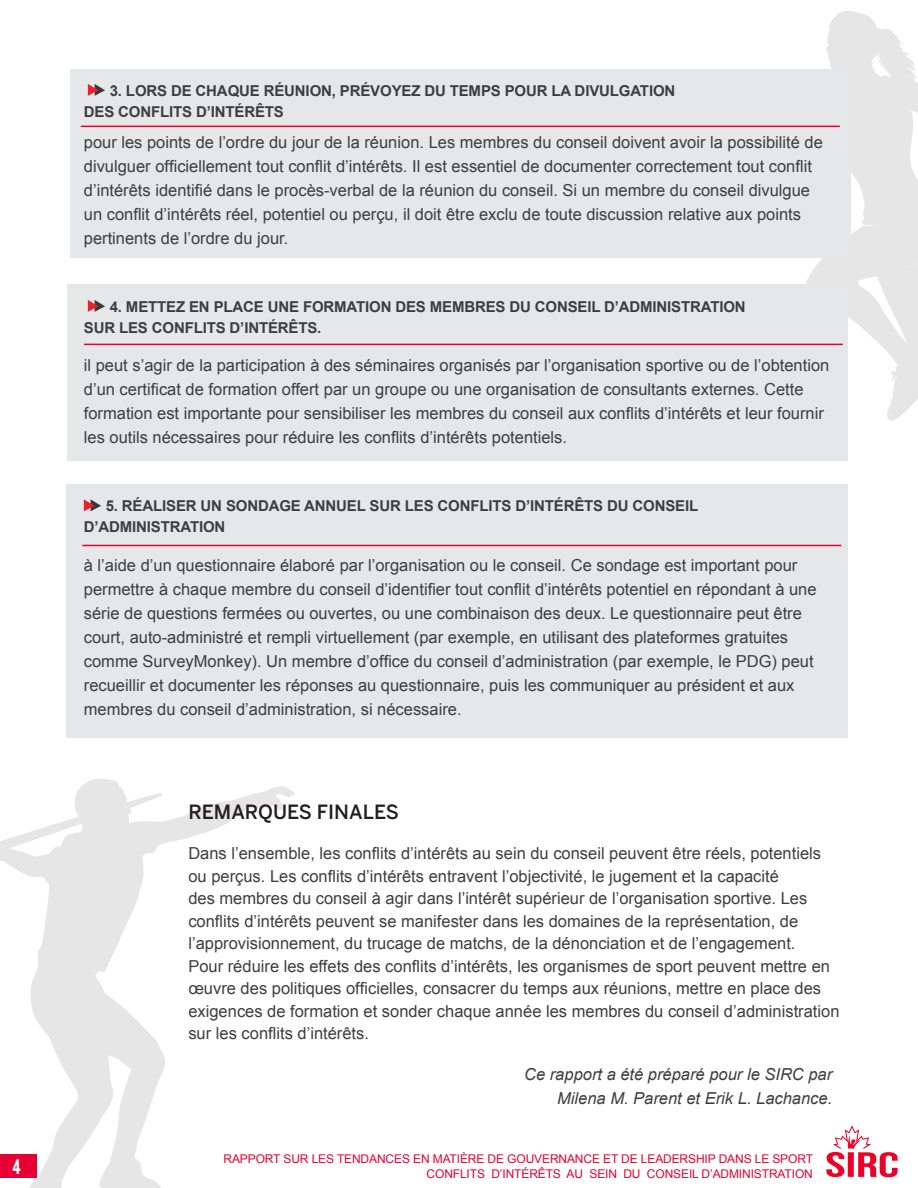
<style>
.page{position:relative;width:918px;height:1188px;background:#fff}
.page>*{position:absolute;margin:0;border:0;box-sizing:border-box;transform-origin:0 0}
.t1{font:500 19.5px "Benton Sans";color:#231f20}
.t2{font:16.5px/24px "Arial";color:#3e3e3f}
.t3{font:italic 16.5px/24px "Arial";color:#3e3e3f;text-align:right}
.t4{font:16.5px "Bebas";color:#fff}
.t5{font:700 15px/21px "Arial";letter-spacing:-.01em;color:#3e3e3f}
.t6{font:12px/15px "Arial";letter-spacing:-.01em;color:#e70033;text-align:right}
</style>
<div class="page">
<svg style="left:826px;top:1125px;width:72px;height:52px"></svg>
<svg style="left:0;top:779px;width:295px;height:409px"></svg>
<svg style="left:806px;top:11px;width:112px;height:410px;fill:#e6e6e6"></svg>
<div style="left:70px;top:69px;width:780px;height:189px;background:#e6e7e9"></div>
<div style="left:67px;top:284px;width:781px;height:177px;background:#e6e7e9"></div>
<div style="left:67px;top:484px;width:781px;height:254px;background:#e6e7e9"></div>
<svg style="left:88px;top:84px;width:17px;height:12px"></svg>
<svg style="left:88px;top:300px;width:17px;height:12px"></svg>
<svg style="left:84px;top:499px;width:17px;height:12px"></svg>
<hr style="left:84px;top:344px;width:759px;height:1px;background:#ef0027">
<hr style="left:82px;top:545px;width:759px;height:1px;background:#ef0027">
<hr style="left:81px;top:126px;width:759px;height:1px;background:#ef0027">
<p class="t5" style="left:84px;top:81px;width:593px;text-indent:26px">3. LORS DE CHAQUE RÉUNION, PRÉVOYEZ DU TEMPS POUR LA DIVULGATION<br>DES CONFLITS D’INTÉRÊTS</p>
<p class="t2" style="left:84px;top:130px;width:741px">pour les points de l’ordre du jour de la réunion. Les membres du conseil doivent avoir la possibilité de divulguer officiellement tout conflit d’intérêts. Il est essentiel de documenter correctement tout conflit d’intérêts identifié dans le procès-verbal de la réunion du conseil. Si un membre du conseil divulgue un conflit d’intérêts réel, potentiel ou perçu, il doit être exclu de toute discussion relative aux points pertinents de l’ordre du jour.</p>
<p class="t5" style="left:84px;top:297px;width:663px;text-indent:26px">4. METTEZ EN PLACE UNE FORMATION DES MEMBRES DU CONSEIL D’ADMINISTRATION<br>SUR LES CONFLITS D’INTÉRÊTS.</p>
<p class="t2" style="left:84px;top:353px;width:747px">il peut s’agir de la participation à des séminaires organisés par l’organisation sportive ou de l’obtention d’un certificat de formation offert par un groupe ou une organisation de consultants externes. Cette formation est importante pour sensibiliser les membres du conseil aux conflits d’intérêts et leur fournir les outils nécessaires pour réduire les conflits d’intérêts potentiels.</p>
<p class="t5" style="left:84px;top:496px;width:616px;text-indent:22px">5. RÉALISER UN SONDAGE ANNUEL SUR LES CONFLITS D’INTÉRÊTS DU CONSEIL<br>D’ADMINISTRATION</p>
<p class="t2" style="left:84px;top:553px;width:734px">à l’aide d’un questionnaire élaboré par l’organisation ou le conseil. Ce sondage est important pour permettre à chaque membre du conseil d’identifier tout conflit d’intérêts potentiel en répondant à une série de questions fermées ou ouvertes, ou une combinaison des deux. Le questionnaire peut être court, auto-administré et rempli virtuellement (par exemple, en utilisant des plateformes gratuites comme SurveyMonkey). Un membre d’office du conseil d’administration (par exemple, le PDG) peut recueillir et documenter les réponses au questionnaire, puis les communiquer au président et aux membres du conseil d’administration, si nécessaire.</p>
<p class="t1" style="left:188px;top:800px;width:212px">REMARQUES FINALES</p>
<p class="t2" style="left:188px;top:842px;width:653px;line-height:22.5px">Dans l’ensemble, les conflits d’intérêts au sein du conseil peuvent être réels, potentiels ou perçus. Les conflits d’intérêts entravent l’objectivité, le jugement et la capacité<br>des membres du conseil à agir dans l’intérêt supérieur de l’organisation sportive. Les conflits d’intérêts peuvent se manifester dans les domaines de la représentation, de l’approvisionnement, du trucage de matchs, de la dénonciation et de l’engagement.<br>Pour réduire les effets des conflits d’intérêts, les organismes de sport peuvent mettre en œuvre des politiques officielles, consacrer du temps aux réunions, mettre en place des exigences de formation et sonder chaque année les membres du conseil d’administration sur les conflits d’intérêts.</p>
<p class="t3" style="left:524px;top:1063px;width:310px">Ce rapport a été préparé pour le SIRC par<br>Milena M. Parent et Erik L. Lachance.</p>
<p class="t4" style="left:12px;top:1154px;width:11px">4</p>
<p class="t6" style="left:224px;top:1152px;width:591px">RAPPORT SUR LES TENDANCES EN MATIÈRE DE GOUVERNANCE ET DE LEADERSHIP DANS LE SPORT<br>CONFLITS D’INTÉRÊTS AU SEIN DU CONSEIL D’ADMINISTRATION</p>
</div>
